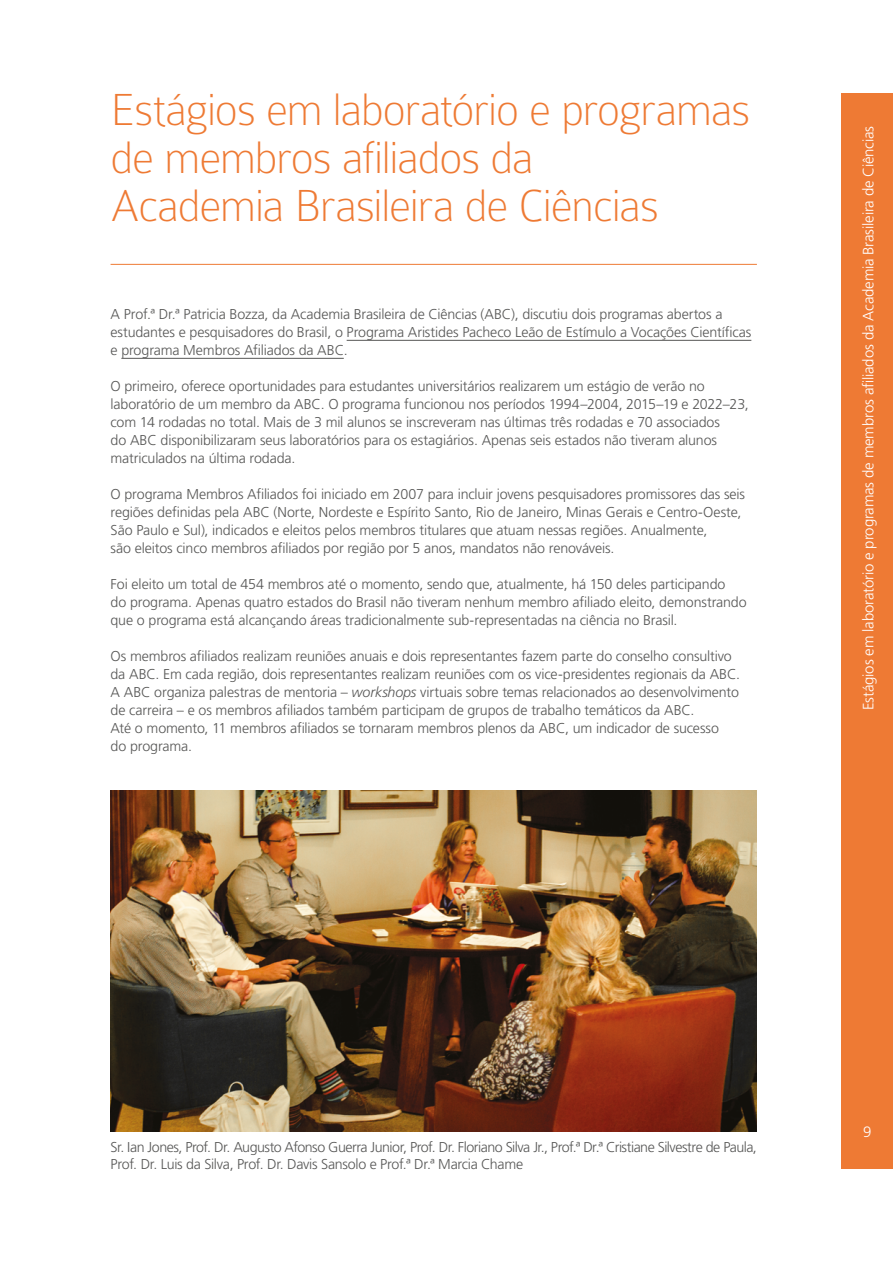
<style>
.page{position:relative;width:893px;height:1263px;background:#fff}
.page>*{position:absolute;margin:0;border:0;box-sizing:border-box;transform-origin:0 0}
.t1{font:100 48px/48px "Colaborate";letter-spacing:-.025em;color:#ee7a34}
.t2{font:300 15px "Frutiger LT Std";letter-spacing:-.01em;color:#fff}
.t3{font:300 14.25px/18px "Frutiger LT Std";letter-spacing:-.01em;color:#575756}
.t4{font:300 14.25px/16.5px "Frutiger LT Std";letter-spacing:-.03em;color:#575756}
.s1{font-style:italic}
</style>
<div class="page">
<div style="left:842px;top:94px;width:51px;height:1075px;background:#ee7a34"></div>
<hr style="left:111px;top:264px;width:646px;height:1px;background:#ee7a34">
<hr style="left:347px;top:340px;width:404px;height:1px;background:#575756">
<hr style="left:121px;top:358px;width:223px;height:1px;background:#575756">
<img style="left:111px;top:791px;width:646px;height:340px">
<h1 class="t1" style="left:111px;top:86px;width:641px">Estágios em laboratório e programas de membros afiliados da<br>Academia Brasileira de Ciências</h1>
<p class="t3" style="left:111px;top:306px;width:642px">A Prof.ª Dr.ª Patricia Bozza, da Academia Brasileira de Ciências (ABC), discutiu dois programas abertos a estudantes e pesquisadores do Brasil, o Programa Aristides Pacheco Leão de Estímulo a Vocações Científicas e programa Membros Afiliados da ABC.</p>
<p class="t3" style="left:111px;top:378px;width:640px">O primeiro, oferece oportunidades para estudantes universitários realizarem um estágio de verão no laboratório de um membro da ABC. O programa funcionou nos períodos 1994–2004, 2015–19 e 2022–23, com 14 rodadas no total. Mais de 3 mil alunos se inscreveram nas últimas três rodadas e 70 associados<br>do ABC disponibilizaram seus laboratórios para os estagiários. Apenas seis estados não tiveram alunos matriculados na última rodada.</p>
<p class="t3" style="left:111px;top:486px;width:636px">O programa Membros Afiliados foi iniciado em 2007 para incluir jovens pesquisadores promissores das seis regiões definidas pela ABC (Norte, Nordeste e Espírito Santo, Rio de Janeiro, Minas Gerais e Centro-Oeste, São Paulo e Sul), indicados e eleitos pelos membros titulares que atuam nessas regiões. Anualmente,<br>são eleitos cinco membros afiliados por região por 5 anos, mandatos não renováveis.</p>
<p class="t3" style="left:111px;top:576px;width:638px">Foi eleito um total de 454 membros até o momento, sendo que, atualmente, há 150 deles participando<br>do programa. Apenas quatro estados do Brasil não tiveram nenhum membro afiliado eleito, demonstrando que o programa está alcançando áreas tradicionalmente sub-representadas na ciência no Brasil.</p>
<p class="t3" style="left:111px;top:648px;width:631px">Os membros afiliados realizam reuniões anuais e dois representantes fazem parte do conselho consultivo da ABC. Em cada região, dois representantes realizam reuniões com os vice-presidentes regionais da ABC.<br>A ABC organiza palestras de mentoria – <span class="s1">workshops</span> virtuais sobre temas relacionados ao desenvolvimento de carreira – e os membros afiliados também participam de grupos de trabalho temáticos da ABC.<br>Até o momento, 11 membros afiliados se tornaram membros plenos da ABC, um indicador de sucesso<br>do programa.</p>
<p class="t2" style="left:860px;top:710px;width:586px;rotate:-90deg">Estágios em laboratório e programas de membros afiliados da Academia Brasileira de Ciências</p>
<p class="t4" style="left:111px;top:1139px;width:648px">Sr. Ian Jones, Prof. Dr. Augusto Afonso Guerra Junior, Prof. Dr. Floriano Silva Jr., Prof.ª Dr.ª Cristiane Silvestre de Paula,<br>Prof. Dr. Luis da Silva, Prof. Dr. Davis Sansolo e Prof.ª Dr.ª Marcia Chame</p>
<p class="t2" style="left:863px;top:1123px;width:10px">9</p>
</div>
